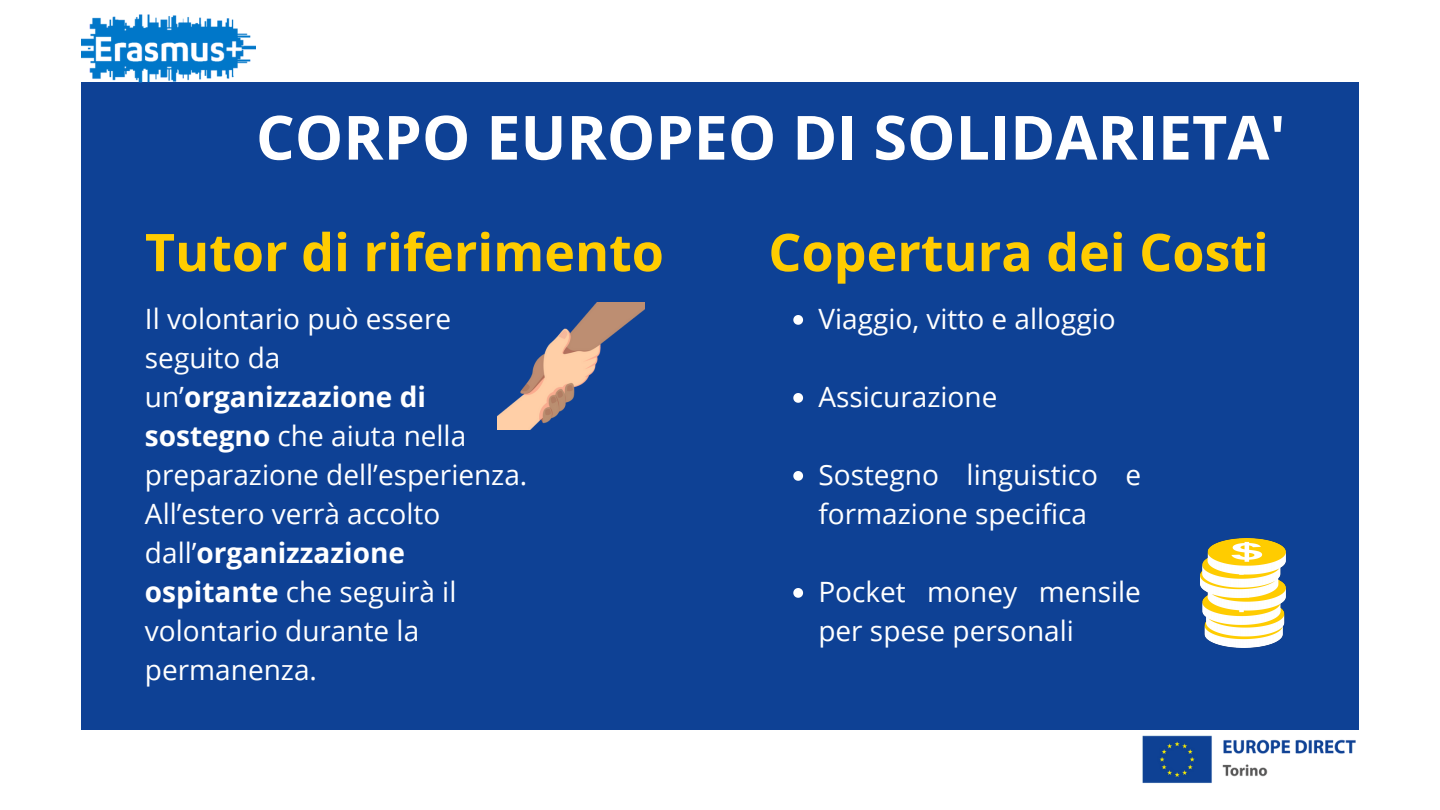
<style>
.page{position:relative;width:1440px;height:810px;background:#fff}
.page>*{position:absolute;margin:0;border:0;box-sizing:border-box;transform-origin:0 0}
.t1{font:700 61px "Open Sans";color:#fff}
.t2{font:700 52px "Open Sans";color:#fc0}
.t3{font:28px/39px "Open Sans";color:#fff}
.s1{font-weight:700}
</style>
<div class="page">
<div style="left:81px;top:82px;width:1278px;height:648px;background:#0e4195"></div>
<img style="left:1142px;top:735px;width:214px;height:48px">
<img style="left:1200px;top:538px;width:86px;height:109px">
<img style="left:498px;top:302px;width:146px;height:128px">
<svg style="left:793px;top:315px;width:10px;height:10px"></svg>
<svg style="left:793px;top:393px;width:10px;height:10px"></svg>
<svg style="left:793px;top:471px;width:10px;height:10px"></svg>
<svg style="left:793px;top:588px;width:10px;height:10px"></svg>
<img style="left:81px;top:14px;width:175px;height:69px">
<h1 class="t1" style="left:256px;top:94px;width:1031px">CORPO EUROPEO DI SOLIDARIETA'</h1>
<h2 class="t2" style="left:145px;top:216px;width:520px">Tutor di riferimento</h2>
<h2 class="t2" style="left:768px;top:216px;width:502px">Copertura dei Costi</h2>
<p class="t3" style="left:145px;top:299px;width:384px">Il volontario può essere seguito da un’<span class="s1">organizzazione di sostegno</span> che aiuta nella preparazione dell’esperienza.<br>All’estero verrà accolto dall’<span class="s1">organizzazione ospitante</span> che seguirà il volontario durante la permanenza.</p>
<p class="t3" style="left:818px;top:299px;width:299px">Viaggio, vitto e alloggio</p>
<p class="t3" style="left:818px;top:377px;width:180px">Assicurazione</p>
<p class="t3" style="left:818px;top:455px;width:324px">Sostegno linguistico e formazione specifica</p>
<p class="t3" style="left:818px;top:572px;width:324px">Pocket money mensile per spese personali</p>
</div>
